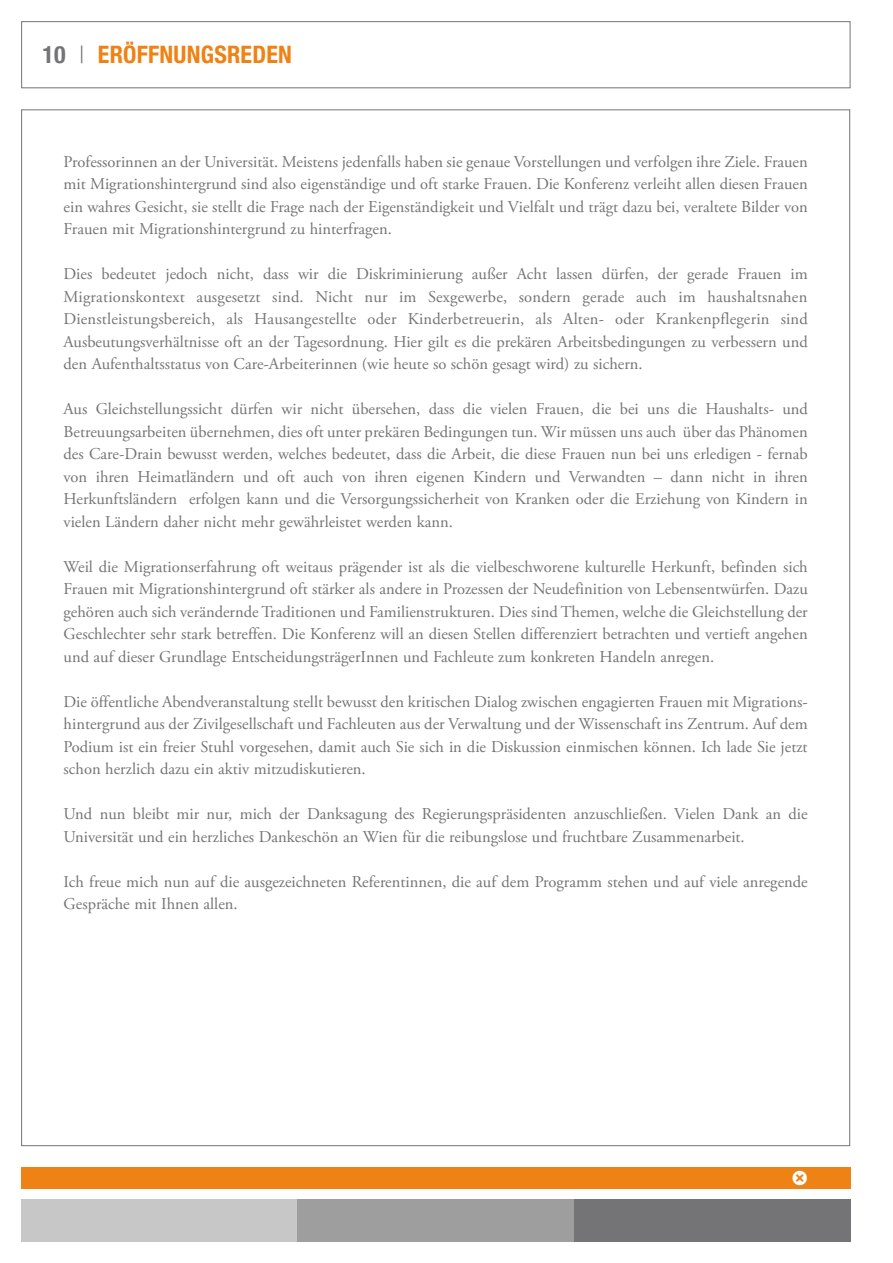
<style>
.page{position:relative;width:893px;height:1263px;background:#fff}
.page>*{position:absolute;margin:0;border:0;box-sizing:border-box;transform-origin:0 0}
.t1{font:700 condensed 24px "Helvetica Neue LT Com";letter-spacing:.01em;color:#ef8214}
.t2{font:21px "Klavika Bold Arrows";color:#fff}
.t3{font:16.5px/22.5px "Adobe Garamond Pro";color:#747476;text-align:justify}
.s1{color:#747476}
.s2{font-weight:300;color:#747476}
</style>
<div class="page">
<div style="left:21px;top:21px;width:829px;height:67px;border:1px solid #747476"></div>
<div style="left:21px;top:1167px;width:829px;height:21px;background:#ef8214"></div>
<div style="left:21px;top:1199px;width:277px;height:43px;background:#c8c7c8"></div>
<div style="left:298px;top:1199px;width:276px;height:43px;background:#9e9e9f"></div>
<div style="left:574px;top:1199px;width:276px;height:43px;background:#747476"></div>
<h1 class="t1" style="left:43px;top:40px;width:251px"><span class="s1">10</span> <span class="s2">|</span> ERÖFFNUNGSREDEN</h1>
<p class="t3" style="left:64px;top:151px;width:746px">Professorinnen an der Universität. Meistens jedenfalls haben sie genaue Vorstellungen und verfolgen ihre Ziele. Frauen mit Migrationshintergrund sind also eigenständige und oft starke Frauen. Die Konferenz verleiht allen diesen Frauen ein wahres Gesicht, sie stellt die Frage nach der Eigenständigkeit und Vielfalt und trägt dazu bei, veraltete Bilder von Frauen mit Migrationshintergrund zu hinterfragen.</p>
<p class="t3" style="left:64px;top:263px;width:746px">Dies bedeutet jedoch nicht, dass wir die Diskriminierung außer Acht lassen dürfen, der gerade Frauen im Migrationskontext ausgesetzt sind. Nicht nur im Sexgewerbe, sondern gerade auch im haushaltsnahen Dienstleistungsbereich, als Hausangestellte oder Kinderbetreuerin, als Alten- oder Krankenpflegerin sind Ausbeutungsverhältnisse oft an der Tagesordnung. Hier gilt es die prekären Arbeitsbedingungen zu verbessern und den Aufenthaltsstatus von Care-Arbeiterinnen (wie heute so schön gesagt wird) zu sichern.</p>
<p class="t3" style="left:64px;top:398px;width:746px">Aus Gleichstellungssicht dürfen wir nicht übersehen, dass die vielen Frauen, die bei uns die Haushalts- und Betreuungsarbeiten übernehmen, dies oft unter prekären Bedingungen tun. Wir müssen uns auch über das Phänomen des Care-Drain bewusst werden, welches bedeutet, dass die Arbeit, die diese Frauen nun bei uns erledigen - fernab von ihren Heimatländern und oft auch von ihren eigenen Kindern und Verwandten – dann nicht in ihren Herkunftsländern erfolgen kann und die Versorgungssicherheit von Kranken oder die Erziehung von Kindern in vielen Ländern daher nicht mehr gewährleistet werden kann.</p>
<p class="t3" style="left:64px;top:556px;width:746px">Weil die Migrationserfahrung oft weitaus prägender ist als die vielbeschworene kulturelle Herkunft, befinden sich Frauen mit Migrationshintergrund oft stärker als andere in Prozessen der Neudefinition von Lebensentwürfen. Dazu gehören auch sich verändernde Traditionen und Familienstrukturen. Dies sind Themen, welche die Gleichstellung der Geschlechter sehr stark betreffen. Die Konferenz will an diesen Stellen differenziert betrachten und vertieft angehen und auf dieser Grundlage EntscheidungsträgerInnen und Fachleute zum konkreten Handeln anregen.</p>
<p class="t3" style="left:64px;top:691px;width:746px">Die öffentliche Abendveranstaltung stellt bewusst den kritischen Dialog zwischen engagierten Frauen mit Migrations&shy;hintergrund aus der Zivilgesellschaft und Fachleuten aus der Verwaltung und der Wissenschaft ins Zentrum. Auf dem Podium ist ein freier Stuhl vorgesehen, damit auch Sie sich in die Diskussion einmischen können. Ich lade Sie jetzt schon herzlich dazu ein aktiv mitzudiskutieren.</p>
<p class="t3" style="left:64px;top:803px;width:746px">Und nun bleibt mir nur, mich der Danksagung des Regierungspräsidenten anzuschließen. Vielen Dank an die<br>Universität und ein herzliches Dankeschön an Wien für die reibungslose und fruchtbare Zusammenarbeit.</p>
<p class="t3" style="left:64px;top:871px;width:746px">Ich freue mich nun auf die ausgezeichneten Referentinnen, die auf dem Programm stehen und auf viele anregende<br>Gespräche mit Ihnen allen.</p>
<p class="t2" style="left:792px;top:1167px;width:18px">!</p>
</div>
